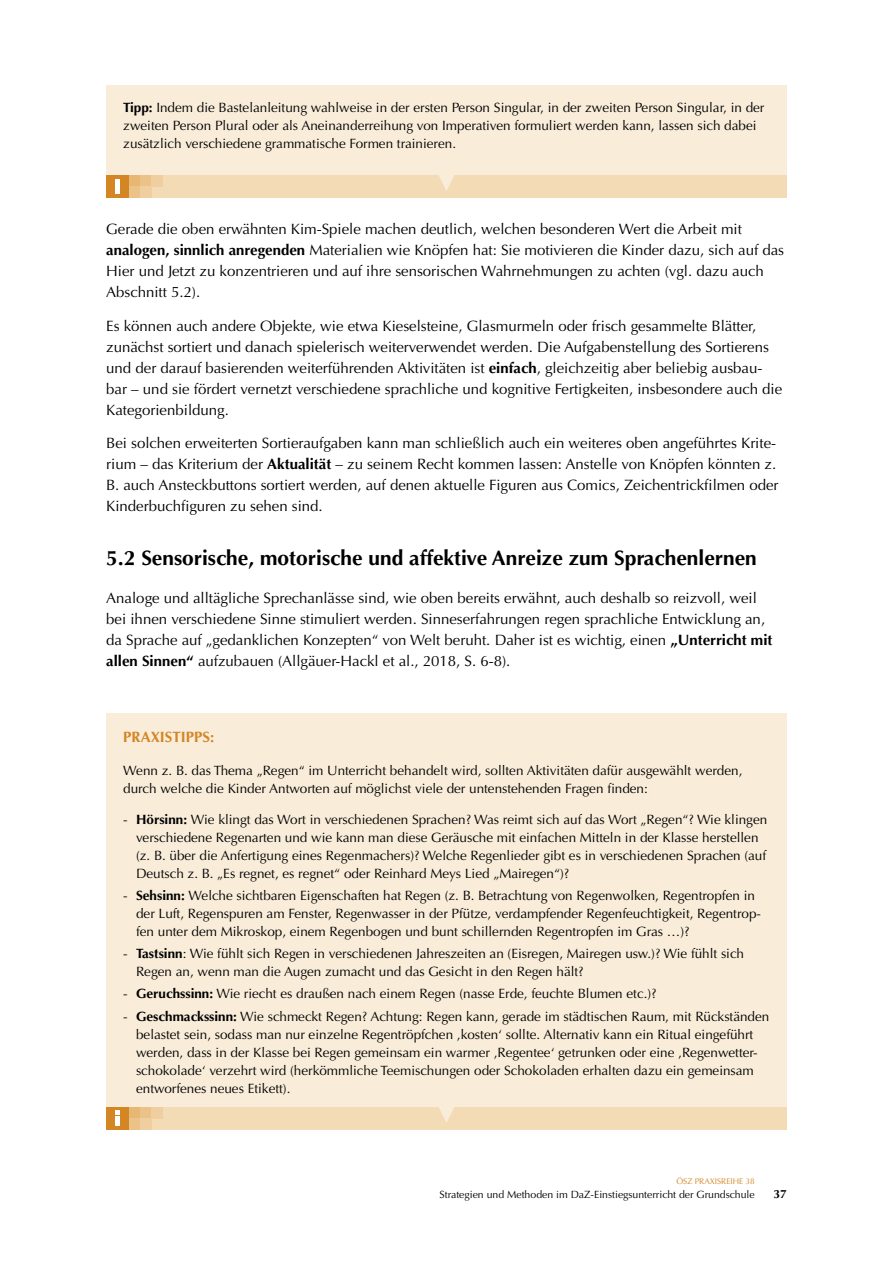
<style>
.page{position:relative;width:893px;height:1263px;background:#fff}
.page>*{position:absolute;margin:0;border:0;box-sizing:border-box;transform-origin:0 0}
.t1{font:700 21px "Optima LTCYR";color:#000}
.t2{font:15px/21px "Optima LTCYR";color:#000}
.t3{font:700 15px "Optima LTCYR";color:#d48625}
.t4{font:13.5px/18px "Optima LTCYR";color:#000}
.t5{font:700 12px "Optima LTCYR";color:#000}
.t6{font:10.5px "Optima LTCYR";color:#000}
.t7{font:8.25px "Optima LTCYR";color:#d48625}
.s1{font-weight:700}
</style>
<div class="page">
<div style="left:106px;top:85px;width:681px;height:90px;background:#f9edda"></div>
<div style="left:129px;top:175px;width:658px;height:23px;background:#f3dbb5"></div>
<div style="left:129px;top:175px;width:11px;height:12px;background:#e7b773"></div>
<div style="left:129px;top:187px;width:11px;height:11px;background:#ebc388"></div>
<div style="left:140px;top:175px;width:11px;height:12px;background:#ebc388"></div>
<div style="left:106px;top:175px;width:23px;height:23px;background:#d48625"></div>
<div style="left:115px;top:184px;width:5px;height:10px;background:#fff"></div>
<svg style="left:115px;top:179px;width:5px;height:4px"></svg>
<div style="left:151px;top:175px;width:11px;height:12px;background:#efcf9f"></div>
<div style="left:140px;top:187px;width:11px;height:11px;background:#efcf9f"></div>
<svg style="left:438px;top:175px;width:17px;height:16px"></svg>
<div style="left:106px;top:713px;width:681px;height:396px;background:#f9edda"></div>
<div style="left:129px;top:1107px;width:658px;height:22px;background:#f3dbb5"></div>
<div style="left:129px;top:1107px;width:11px;height:11px;background:#e7b773"></div>
<div style="left:129px;top:1118px;width:11px;height:11px;background:#ebc388"></div>
<div style="left:140px;top:1107px;width:11px;height:11px;background:#ebc388"></div>
<div style="left:106px;top:1107px;width:23px;height:22px;background:#d48625"></div>
<div style="left:115px;top:1116px;width:5px;height:10px;background:#fff"></div>
<svg style="left:115px;top:1111px;width:5px;height:4px"></svg>
<div style="left:151px;top:1107px;width:11px;height:11px;background:#efcf9f"></div>
<div style="left:140px;top:1118px;width:11px;height:11px;background:#efcf9f"></div>
<svg style="left:439px;top:1107px;width:15px;height:16px"></svg>
<p class="t4" style="left:123px;top:99px;width:643px"><span class="s1">Tipp:</span> Indem die Bastelanleitung wahlweise in der ersten Person Singular, in der zweiten Person Singular, in der zweiten Person Plural oder als Aneinanderreihung von Imperativen formuliert werden kann, lassen sich dabei zusätzlich verschiedene grammatische Formen trainieren.</p>
<p class="t2" style="left:106px;top:218px;width:679px">Gerade die oben erwähnten Kim-Spiele machen deutlich, welchen besonderen Wert die Arbeit mit <span class="s1">analogen, sinnlich anregenden</span> Materialien wie Knöpfen hat: Sie motivieren die Kinder dazu, sich auf das Hier und Jetzt zu konzentrieren und auf ihre sensorischen Wahrnehmungen zu achten (vgl. dazu auch Abschnitt 5.2).</p>
<p class="t2" style="left:106px;top:315px;width:677px">Es können auch andere Objekte, wie etwa Kieselsteine, Glasmurmeln oder frisch gesammelte Blätter, zunächst sortiert und danach spielerisch weiterverwendet werden. Die Aufgabenstellung des Sortierens und der darauf basierenden weiterführenden Aktivitäten ist <span class="s1">einfach</span>, gleichzeitig aber beliebig ausbau&shy;bar – und sie fördert vernetzt verschiedene sprachliche und kognitive Fertigkeiten, insbesondere auch die Kategorienbildung.</p>
<p class="t2" style="left:106px;top:433px;width:674px">Bei solchen erweiterten Sortieraufgaben kann man schließlich auch ein weiteres oben angeführtes Krite&shy;rium – das Kriterium der <span class="s1">Aktualität</span> – zu seinem Recht kommen lassen: Anstelle von Knöpfen könnten z.<br>B. auch Ansteckbuttons sortiert werden, auf denen aktuelle Figuren aus Comics, Zeichentrickfilmen oder Kinderbuchfiguren zu sehen sind.</p>
<h1 class="t1" style="left:106px;top:545px;width:652px">5.2 Sensorische, motorische und affektive Anreize zum Sprachenlernen</h1>
<p class="t2" style="left:106px;top:588px;width:668px">Analoge und alltägliche Sprechanlässe sind, wie oben bereits erwähnt, auch deshalb so reizvoll, weil bei ihnen verschiedene Sinne stimuliert werden. Sinneserfahrungen regen sprachliche Entwicklung an, da Sprache auf „gedanklichen Konzepten“ von Welt beruht. Daher ist es wichtig, einen <span class="s1">„Unterricht mit allen Sinnen“</span> aufzubauen (Allgäuer-Hackl et al., 2018, S. 6-8).</p>
<p class="t3" style="left:123px;top:727px;width:92px">PRAXISTIPPS:</p>
<p class="t4" style="left:123px;top:761px;width:621px">Wenn z. B. das Thema „Regen“ im Unterricht behandelt wird, sollten Aktivitäten dafür ausgewählt werden, durch welche die Kinder Antworten auf möglichst viele der untenstehenden Fragen finden:</p>
<p class="t4" style="left:136px;top:810px;width:633px;text-indent:-13px">- <span class="s1">Hörsinn:</span> Wie klingt das Wort in verschiedenen Sprachen? Was reimt sich auf das Wort „Regen“? Wie klingen verschiedene Regenarten und wie kann man diese Geräusche mit einfachen Mitteln in der Klasse herstellen (z. B. über die Anfertigung eines Regenmachers)? Welche Regenlieder gibt es in verschiedenen Sprachen (auf Deutsch z. B. „Es regnet, es regnet“ oder Reinhard Meys Lied „Mairegen“)?</p>
<p class="t4" style="left:136px;top:886px;width:626px;text-indent:-13px">- <span class="s1">Sehsinn:</span> Welche sichtbaren Eigenschaften hat Regen (z. B. Betrachtung von Regenwolken, Regentropfen in der Luft, Regenspuren am Fenster, Regenwasser in der Pfütze, verdampfender Regenfeuchtigkeit, Regentrop&shy;fen unter dem Mikroskop, einem Regenbogen und bunt schillernden Regentropfen im Gras …)?</p>
<p class="t4" style="left:136px;top:944px;width:609px;text-indent:-13px">- <span class="s1">Tastsinn</span>: Wie fühlt sich Regen in verschiedenen Jahreszeiten an (Eisregen, Mairegen usw.)? Wie fühlt sich<br>Regen an, wenn man die Augen zumacht und das Gesicht in den Regen hält?</p>
<p class="t4" style="left:123px;top:985px;width:535px">- <span class="s1">Geruchssinn:</span> Wie riecht es draußen nach einem Regen (nasse Erde, feuchte Blumen etc.)?</p>
<p class="t4" style="left:136px;top:1007px;width:635px;text-indent:-13px">- <span class="s1">Geschmackssinn:</span> Wie schmeckt Regen? Achtung: Regen kann, gerade im städtischen Raum, mit Rückständen belastet sein, sodass man nur einzelne Regentröpfchen ‚kosten‘ sollte. Alternativ kann ein Ritual eingeführt werden, dass in der Klasse bei Regen gemeinsam ein warmer ‚Regentee‘ getrunken oder eine ‚Regenwetter&shy;schokolade‘ verzehrt wird (herkömmliche Teemischungen oder Schokoladen erhalten dazu ein gemeinsam entworfenes neues Etikett).</p>
<p class="t7" style="left:676px;top:1176px;width:80px">ÖSZ PRAXISREIHE 38</p>
<p class="t6" style="left:440px;top:1187px;width:317px">Strategien und Methoden im DaZ-Einstiegsunterricht der Grundschule</p>
<p class="t5" style="left:773px;top:1186px;width:15px">37</p>
</div>
